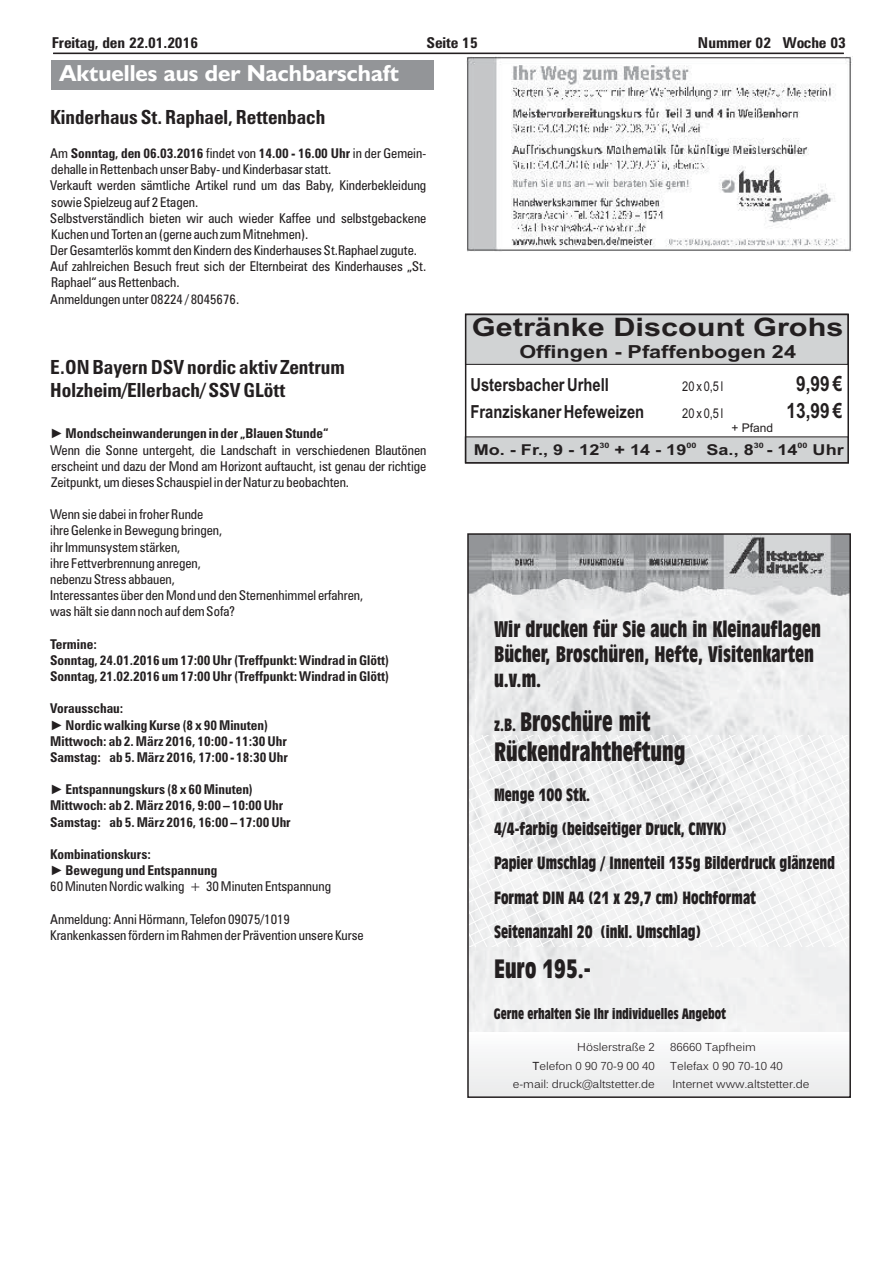
<style>
.page{position:relative;width:893px;height:1263px;background:#fff}
.page>*{position:absolute;margin:0;border:0;box-sizing:border-box;transform-origin:0 0}
.t1{font:700 25.5px "Arial";color:#231f20;scale:1.2 1}
.t2{font:700 condensed 25.05px/30px "Incised 901 BT";color:#231f20}
.t3{font:700 24px "Humanist 521 BT";color:#fff}
.t4{font:700 23.25px "Humanist 521 BT";color:#fff}
.t5{font:700 condensed 21.15px/25.5px "Incised 901 BT";color:#231f20}
.t6{font:700 21px "Arial Narrow";color:#231f20}
.t7{font:700 condensed 19.5px/23.4px "Zurich BT";color:#231f20}
.t8{font:700 18px "Arial Narrow";color:#231f20}
.t9{font:700 18px "Arial";color:#231f20;scale:1.2 1}
.t10{font:700 condensed 16.65px/34.3px "Incised 901 BT";color:#231f20}
.t11{font:700 condensed 15px "Zurich BT";letter-spacing:-.005em;color:#231f20;scale:1.04 1}
.t12{font:700 15px "Arial";color:#231f20;scale:1.21 1}
.t13{font:700 condensed 14.1px "Incised 901 BT";color:#231f20}
.t14{font:condensed 13.5px/16.2px "Zurich BT";color:#231f20}
.t15{font:700 condensed 13.5px/16.2px "Zurich BT";color:#231f20}
.t16{font:13.5px "Arial Narrow";color:#231f20}
.t17{font:12px "Arial";color:#231f20}
.t18{font:11.4px/18.5px "Kalinga";color:#231f20;text-align:right}
.t19{font:700 7.5px "Arial";color:#231f20;scale:1.21 1}
.s1{font-weight:700}
.s2{font-family:"Arial";font-weight:700;font-stretch:normal}
.s3{font-family:"Arial";font-stretch:normal}
.s4{font-size:16.65px}
.s5{font-family:"Arial"}
</style>
<div class="page">
<hr style="left:53px;top:53px;width:791px;height:1px;background:#231f20">
<div style="left:51px;top:60px;width:383px;height:30px;background:#939598"></div>
<img style="left:466px;top:57px;width:386px;height:195px">
<div style="left:465px;top:437px;width:383px;height:26px;background:#d1d3d4"></div>
<div style="left:465px;top:314px;width:383px;height:50px;background:#d1d3d4"></div>
<div style="left:465px;top:314px;width:383px;height:51px;border:1px solid #231f20"></div>
<div style="left:465px;top:314px;width:384px;height:150px;border:2px solid #231f20"></div>
<svg style="left:469px;top:735px;width:380px;height:212px"></svg>
<img style="left:469px;top:535px;width:380px;height:61px">
<div style="left:468px;top:1033px;width:382px;height:64px;background:#f3f3f3"></div>
<p class="t11" style="left:52px;top:37px;width:142px">Freitag, den 22.01.2016</p>
<p class="t11" style="left:426px;top:37px;width:51px">Seite 15</p>
<p class="t11" style="left:698px;top:37px;width:144px">Nummer 02 Woche 03</p>
<h3 class="t3" style="left:60px;top:65px;width:209px">Vereinsnachrichten</h3>
<h3 class="t4" style="left:60px;top:65px;width:341px">Aktuelles aus der Nachbarschaft</h3>
<h3 class="t7" style="left:50px;top:107px;width:276px">Kinderhaus St. Raphael, Rettenbach</h3>
<p class="t14" style="left:50px;top:146px;width:378px">Am <span class="s1">Sonntag, den 06.03.2016</span> findet von <span class="s1">14.00 - 16.00 Uhr</span> in der Gemein&shy;dehalle in Rettenbach unser Baby- und Kinderbasar statt.<br>Verkauft werden sämtliche Artikel rund um das Baby, Kinderbekleidung sowie Spielzeug auf 2 Etagen.<br>Selbstverständlich bieten wir auch wieder Kaffee und selbstgebackene Kuchen und Torten an (gerne auch zum Mitnehmen).<br>Der Gesamterlös kommt den Kindern des Kinderhauses St.Raphael zugute.<br>Auf zahlreichen Besuch freut sich der Elternbeirat des Kinderhauses „St.<br>Raphael“ aus Rettenbach.<br>Anmeldungen unter 08224 / 8045676.</p>
<h3 class="t7" style="left:50px;top:357px;width:296px">E.ON Bayern DSV nordic aktiv Zentrum<br>Holzheim/Ellerbach/ SSV GLött</h3>
<p class="t14" style="left:50px;top:427px;width:378px"><span class="s2">?</span> <span class="s1">Mondscheinwanderungen in der „Blauen Stunde“<br></span>Wenn die Sonne untergeht, die Landschaft in verschiedenen Blautönen erscheint und dazu der Mond am Horizont auftaucht, ist genau der richtige Zeitpunkt, um dieses Schauspiel in der Natur zu beobachten.</p>
<p class="t14" style="left:50px;top:508px;width:314px">Wenn sie dabei in froher Runde<br>ihre Gelenke in Bewegung bringen,<br>ihr Immunsystem stärken,<br>ihre Fettverbrennung anregen,<br>nebenzu Stress abbauen,<br>Interessantes über den Mond und den Sternenhimmel erfahren, was hält sie dann noch auf dem Sofa?</p>
<p class="t15" style="left:50px;top:637px;width:340px">Termine:<br>Sonntag, 24.01.2016 um 17:00 Uhr (Treffpunkt: Windrad in Glött)<br>Sonntag, 21.02.2016 um 17:00 Uhr (Treffpunkt: Windrad in Glött)</p>
<p class="t15" style="left:50px;top:702px;width:239px">Vorausschau:<br><span class="s3">?</span> Nordic walking Kurse (8 x 90 Minuten)<br>Mittwoch: ab 2. März 2016, 10:00 - 11:30 Uhr Samstag: ab 5. März 2016, 17:00 - 18:30 Uhr</p>
<p class="t15" style="left:50px;top:783px;width:242px"><span class="s3">?</span> Entspannungskurs (8 x 60 Minuten)<br>Mittwoch: ab 2. März 2016, 9:00 – 10:00 Uhr<br>Samstag: ab 5. März 2016, 16:00 – 17:00 Uhr</p>
<p class="t14" style="left:50px;top:847px;width:282px"><span class="s1">Kombinationskurs:<br></span><span class="s2">?</span> <span class="s1">Bewegung und Entspannung<br></span>60 Minuten Nordic walking + 30 Minuten Entspannung</p>
<p class="t14" style="left:50px;top:912px;width:315px">Anmeldung: Anni Hörmann, Telefon 09075/1019<br>Krankenkassen fördern im Rahmen der Prävention unsere Kurse</p>
<h1 class="t1" style="left:472px;top:318px;width:311px">Getränke Discount Grohs</h1>
<h3 class="t9" style="left:519px;top:345px;width:232px">Offingen - Pfaffenbogen 24</h3>
<h3 class="t8" style="left:470px;top:378px;width:140px">Ustersbacher Urhell</h3>
<p class="t16" style="left:682px;top:381px;width:43px">20 x 0,5 l</p>
<h3 class="t6" style="left:796px;top:375px;width:48px">9,99 €</h3>
<h3 class="t8" style="left:470px;top:405px;width:175px">Franziskaner Hefeweizen</h3>
<p class="t16" style="left:682px;top:408px;width:43px">20 x 0,5 l</p>
<h3 class="t6" style="left:787px;top:403px;width:57px">13,99 €</h3>
<p class="t17" style="left:731px;top:423px;width:43px">+ Pfand</p>
<p class="t19" style="left:599px;top:442px;width:10px">30</p>
<p class="t19" style="left:686px;top:442px;width:10px">00</p>
<p class="t19" style="left:754px;top:442px;width:10px">30</p>
<p class="t19" style="left:797px;top:442px;width:10px">00</p>
<p class="t12" style="left:474px;top:444px;width:177px">Mo. - Fr., 9 - 12 + 14 - 19</p>
<p class="t12" style="left:706px;top:444px;width:115px">Sa., 8 - 14 Uhr</p>
<h3 class="t5" style="left:494px;top:617px;width:328px">Wir drucken für Sie auch in Kleinauflagen<br>Bücher, Broschüren, Hefte, Visitenkarten u.v.m.</h3>
<h2 class="t2" style="left:494px;top:708px;width:193px"><span class="s4">z.B.</span> Broschüre mit<br>Rückendrahtheftung</h2>
<p class="t10" style="left:494px;top:778px;width:343px">Menge 100 Stk.<br>4/4-farbig (beidseitiger Druck, CMYK)<br>Papier Umschlag / Innenteil 135g Bilderdruck glänzend Format DIN A4 (21 x 29,7 cm) Hochformat Seitenanzahl 20 (inkl. Umschlag)</p>
<h2 class="t2" style="left:494px;top:955px;width:98px">Euro 195.-</h2>
<p class="t13" style="left:494px;top:1008px;width:234px">Gerne erhalten Sie Ihr individuelles Angebot</p>
<p class="t18" style="left:513px;top:1038px;width:144px">Höslerstraße 2<br><span class="s5">T</span>elefon 0 90 70-9 00 40 e-mail: druck@altstetter.de</p>
<p class="t18" style="left:670px;top:1038px;width:141px;text-align:left">86660 Tapfheim<br>Telefax 0 90 70-10 40<br>Internet www.altstetter.de</p>
</div>
